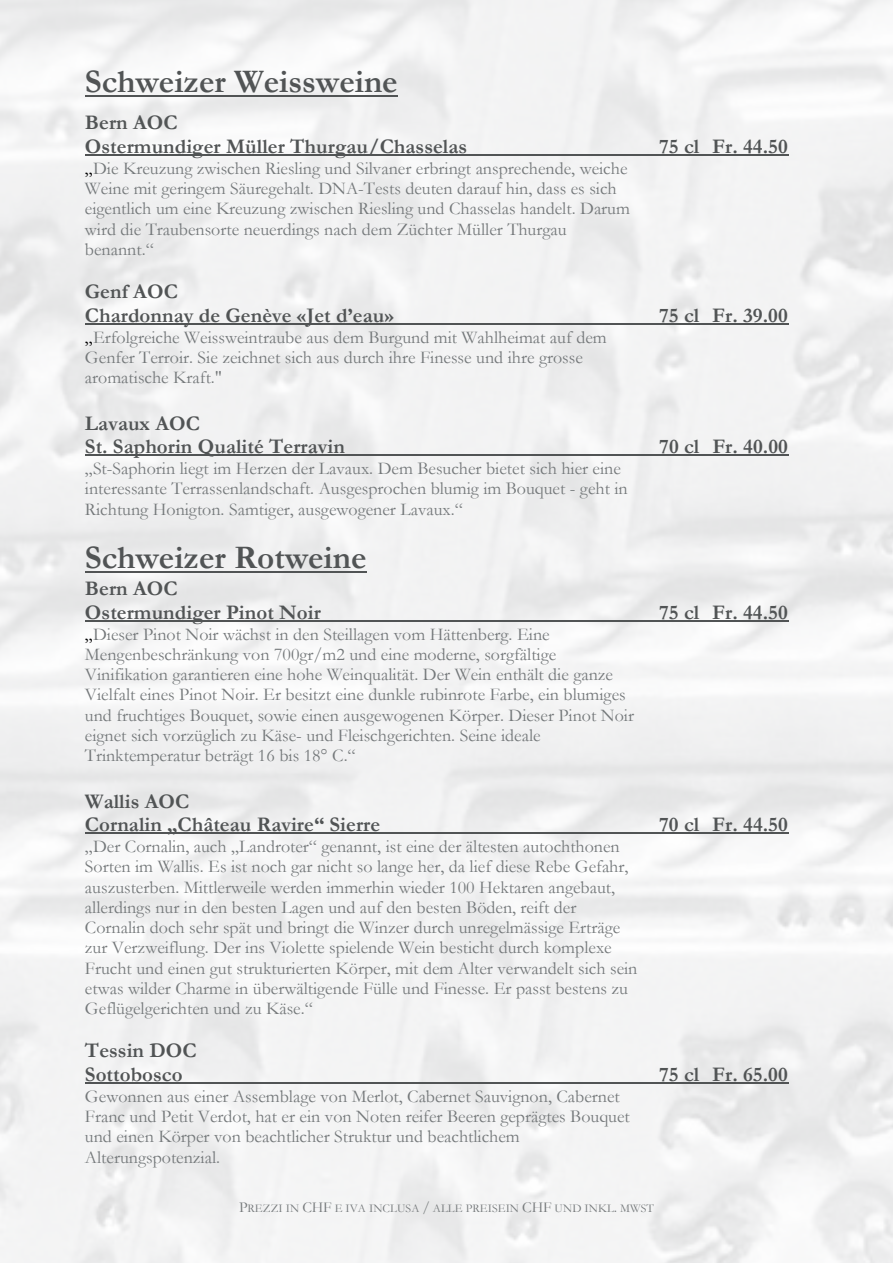
<style>
.page{position:relative;width:893px;height:1263px;background:#fff}
.page>*{position:absolute;margin:0;border:0;box-sizing:border-box;transform-origin:0 0}
.t1{font:700 33.15px "Garamond";color:#515455}
.t2{font:700 20.85px/23.7px "Garamond";letter-spacing:.005em;color:#515455}
.t3{font:18px/20.2px "Garamond";color:#74787a}
.t4{font:11.85px "Garamond";letter-spacing:.005em;color:#74787a}
.s1{color:#000001}
.s2{font-size:15.15px}
</style>
<div class="page">
<img style="left:0;top:0;width:893px;height:1263px">
<hr style="left:85px;top:95px;width:313px;height:1px;background:#515455">
<hr style="left:85px;top:154px;width:703px;height:2px;background:#515455">
<hr style="left:85px;top:323px;width:703px;height:1px;background:#515455">
<hr style="left:85px;top:455px;width:703px;height:1px;background:#515455">
<hr style="left:85px;top:571px;width:281px;height:1px;background:#515455">
<hr style="left:85px;top:620px;width:703px;height:1px;background:#515455">
<hr style="left:85px;top:833px;width:703px;height:1px;background:#515455">
<hr style="left:85px;top:1083px;width:703px;height:1px;background:#515455">
<h1 class="t1" style="left:85px;top:59px;width:314px">Schweizer Weissweine</h1>
<p class="t2" style="left:85px;top:111px;width:384px">Bern AOC<br>Ostermundiger Müller Thurgau/Chasselas</p>
<p class="t3" style="left:85px;top:158px;width:547px"><span class="s1">„</span>Die Kreuzung zwischen Riesling und Silvaner erbringt ansprechende, weiche Weine mit geringem Säuregehalt. DNA-Tests deuten darauf hin, dass es sich eigentlich um eine Kreuzung zwischen Riesling und Chasselas handelt. Darum wird die Traubensorte neuerdings nach dem Züchter Müller Thurgau benannt.“</p>
<p class="t2" style="left:85px;top:280px;width:311px">Genf AOC<br>Chardonnay de Genève «Jet d’eau»</p>
<p class="t3" style="left:85px;top:327px;width:523px"><span class="s1">„</span>Erfolgreiche Weissweintraube aus dem Burgund mit Wahlheimat auf dem<br>Genfer Terroir. Sie zeichnet sich aus durch ihre Finesse und ihre grosse aromatische Kraft."</p>
<p class="t2" style="left:85px;top:412px;width:261px">Lavaux AOC<br>St. Saphorin Qualité Terravin</p>
<p class="t3" style="left:85px;top:458px;width:544px">„St-Saphorin liegt im Herzen der Lavaux. Dem Besucher bietet sich hier eine interessante Terrassenlandschaft. Ausgesprochen blumig im Bouquet - geht in<br>Richtung Honigton. Samtiger, ausgewogener Lavaux.“</p>
<h1 class="t1" style="left:85px;top:535px;width:283px">Schweizer Rotweine</h1>
<p class="t2" style="left:85px;top:577px;width:238px">Bern AOC<br>Ostermundiger Pinot Noir</p>
<p class="t3" style="left:85px;top:624px;width:551px"><span class="s1">„</span>Dieser Pinot Noir wächst in den Steillagen vom Hättenberg. Eine Mengenbeschränkung von 700gr/m2 und eine moderne, sorgfältige Vinifikation garantieren eine hohe Weinqualität. Der Wein enthält die ganze Vielfalt eines Pinot Noir. Er besitzt eine dunkle rubinrote Farbe, ein blumiges und fruchtiges Bouquet, sowie einen ausgewogenen Körper. Dieser Pinot Noir eignet sich vorzüglich zu Käse- und Fleischgerichten. Seine ideale Trinktemperatur beträgt 16 bis 18° C.“</p>
<p class="t2" style="left:85px;top:790px;width:297px">Wallis AOC<br>Cornalin „Château Ravire“ Sierre</p>
<p class="t3" style="left:85px;top:836px;width:554px">„Der Cornalin, auch „Landroter“ genannt, ist eine der ältesten autochthonen Sorten im Wallis. Es ist noch gar nicht so lange her, da lief diese Rebe Gefahr, auszusterben. Mittlerweile werden immerhin wieder 100 Hektaren angebaut, allerdings nur in den besten Lagen und auf den besten Böden, reift der Cornalin doch sehr spät und bringt die Winzer durch unregelmässige Erträge zur Verzweiflung. Der ins Violette spielende Wein besticht durch komplexe Frucht und einen gut strukturierten Körper, mit dem Alter verwandelt sich sein etwas wilder Charme in überwältigende Fülle und Finesse. Er passt bestens zu Geflügelgerichten und zu Käse.“</p>
<p class="t2" style="left:85px;top:1039px;width:113px">Tessin DOC<br>Sottobosco</p>
<p class="t3" style="left:85px;top:1086px;width:546px">Gewonnen aus einer Assemblage von Merlot, Cabernet Sauvignon, Cabernet Franc und Petit Verdot, hat er ein von Noten reifer Beeren geprägtes Bouquet und einen Körper von beachtlicher Struktur und beachtlichem Alterungspotenzial.</p>
<p class="t2" style="left:659px;top:135px;width:130px">75 cl Fr. 44.50</p>
<p class="t2" style="left:659px;top:304px;width:130px">75 cl Fr. 39.00</p>
<p class="t2" style="left:659px;top:435px;width:130px">70 cl Fr. 40.00</p>
<p class="t2" style="left:659px;top:601px;width:130px">75 cl Fr. 44.50</p>
<p class="t2" style="left:659px;top:813px;width:130px">70 cl Fr. 44.50</p>
<p class="t2" style="left:659px;top:1063px;width:130px">75 cl Fr. 65.00</p>
<p class="t4" style="left:239px;top:1200px;width:416px"><span class="s2">P</span>REZZI IN <span class="s2">CHF</span> E IVA INCLUSA <span class="s2">/</span> ALLE PREISEIN <span class="s2">CHF</span> UND INKL<span class="s2">.</span> MWST</p>
</div>
